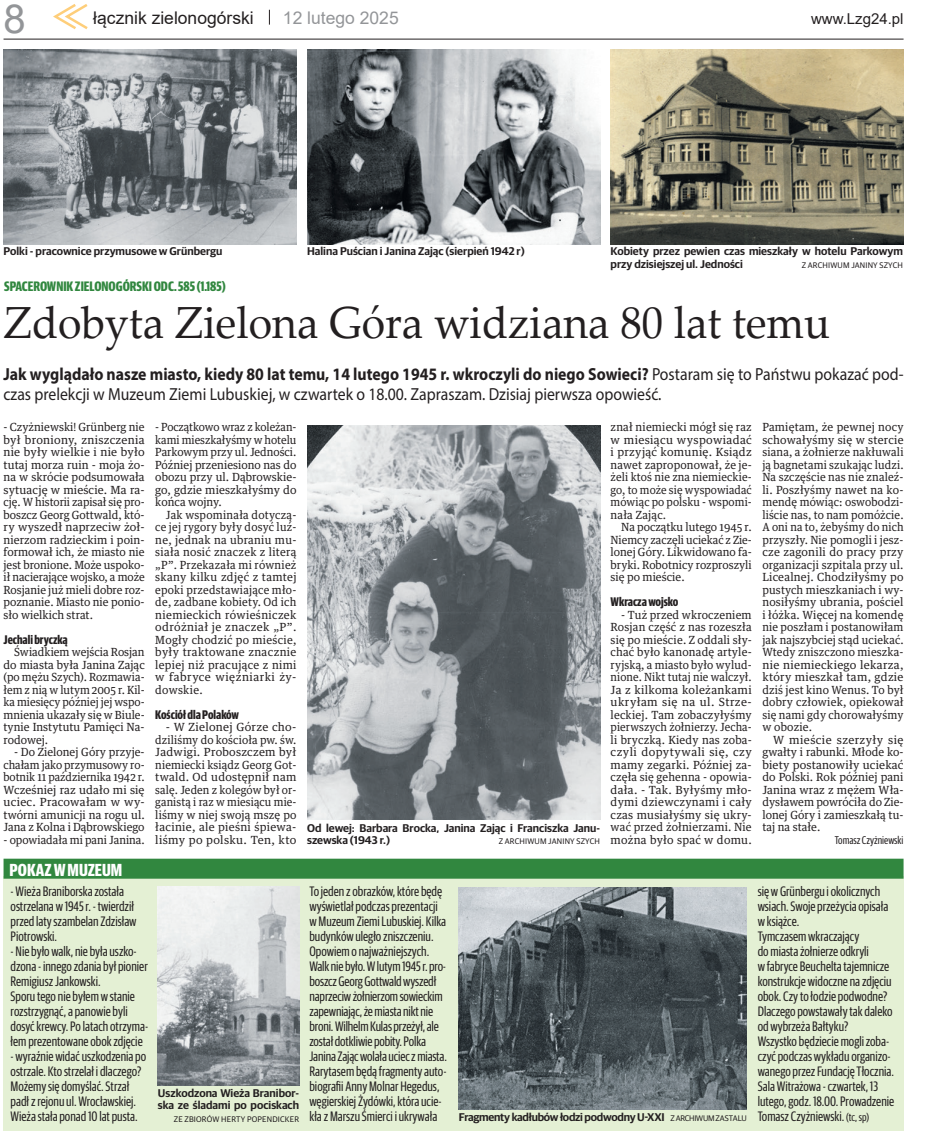
<style>
.page{position:relative;width:939px;height:1134px;background:#fff}
.page>*{position:absolute;margin:0;border:0;box-sizing:border-box;transform-origin:0 0}
.tytul_36{font:45px "Palatino Linotype";color:#231f20;scale:.95 1}
.t1{font:40px "Arial";color:#939598}
.lead_otwarcia{font:17.5px/20px "Myriad Pro";color:#231f20;scale:.9 1}
.t2{font:17.5px "Arial";color:#231f20}
.t3{font:17.5px "Arial";color:#939598}
.na_linii{font:700 17.5px "Guardian Sans X Cond";color:#fff}
.t4{font:15px "Arial";color:#231f20}
.krotko_tekst_interli{font:13.75px/15px "Guardian Sans X Cond";color:#231f20}
.nadtytul{font:700 13.75px "Guardian Sans X Cond";color:#31873f}
.Śródtytul{font:700 12.5px "Guardian Sans X Cond";color:#231f20}
.Normalny{font:11.25px/12.5px "Guardian Text Egyp";letter-spacing:.005em;color:#231f20;text-align:justify;scale:.95 1}
.Normalny-2{font:11.25px/12.5px "Guardian Text Egyp";letter-spacing:.005em;color:#231f20;text-align:justify;scale:.94 1}
.Normalny-3{font:11.25px/12.5px "Guardian Text Egyp";letter-spacing:.005em;color:#231f20;text-align:justify}
.Pierwszy{font:11.25px/12.5px "Guardian Text Egyp";color:#231f20;text-align:justify;scale:.95 1}
.foto_podpis{font:600 11.25px/12.5px "Guardian Sans";color:#231f20}
.Normalny-4{font:11.25px/12.5px "Guardian Text Egyp";letter-spacing:.005em;color:#231f20;text-align:justify;scale:.92 1}
.foto_podpis-2{font:600 11.25px "Guardian Sans";letter-spacing:-.02em;color:#231f20}
.autor_tekstu{font:11.25px "Guardian Sans X Cond";color:#231f20}
.foto_podpis-3{font:8.12px "Guardian Sans";letter-spacing:.02em;color:#231f20}
.s1{font-weight:700}
.s2{font-weight:400;font-size:8.12px}
.s3{font-size:11.25px}
</style>
<div class="page">
<svg style="left:53px;top:4px;width:35px;height:26px"></svg>
<hr style="left:4px;top:39px;width:900px;height:1px;background:#231f20">
<svg style="left:269px;top:10px;width:1px;height:15px"></svg>
<div style="left:4px;top:876px;width:900px;height:254px;background:#e4f0d4"></div>
<div style="left:4px;top:859px;width:900px;height:20px;background:#31873f"></div>
<img style="left:459px;top:887px;width:288px;height:223px">
<img style="left:4px;top:49px;width:292px;height:195px">
<img style="left:158px;top:887px;width:141px;height:198px">
<img style="left:307px;top:425px;width:293px;height:395px">
<img style="left:307px;top:50px;width:293px;height:195px">
<img style="left:611px;top:50px;width:293px;height:195px">
<h2 class="t1" style="left:4px;top:-9px;width:24px">8</h2>
<h3 class="t2" style="left:93px;top:6px;width:162px">łącznik zielonogórski</h3>
<h3 class="t3" style="left:283px;top:6px;width:117px">12 lutego 2025</h3>
<h3 class="t4" style="left:811px;top:9px;width:94px">www.Lzg24.pl</h3>
<p class="foto_podpis" style="left:4px;top:244px;width:220px">Polki - pracownice przymusowe w Grünbergu</p>
<p class="nadtytul" style="left:4px;top:277px;width:223px">SPACEROWNIK ZIELONOGÓRSKI ODC. 585 (1.185)</p>
<p class="foto_podpis" style="left:307px;top:244px;width:219px">Halina Puścian i Janina Zając (sierpień 1942 r)</p>
<p class="foto_podpis" style="left:611px;top:244px;width:294px">Kobiety przez pewien czas mieszkały w hotelu Parkowym przy dzisiejszej ul. Jedności</p>
<p class="foto_podpis-3" style="left:802px;top:259px;width:103px">Z ARCHIWUM JANINY SZYCH</p>
<p class="tytul_36" style="left:4px;top:291px;width:872px">Zdobyta Zielona Góra widziana 80 lat temu</p>
<p class="lead_otwarcia" style="left:4px;top:363px;width:1002px"><span class="s1">Jak wyglądało nasze miasto, kiedy 80 lat temu, 14 lutego 1945 r. wkroczyli do niego Sowieci?</span> Postaram się to Państwu pokazać pod&shy;czas prelekcji w Muzeum Ziemi Lubuskiej, w czwartek o 18.00. Zapraszam. Dzisiaj pierwsza opowieść.</p>
<p class="Pierwszy" style="left:4px;top:420px;width:150px">- Czyżniewski! Grünberg nie był broniony, zniszczenia nie były wielkie i nie było tutaj morza ruin - moja żo&shy;na w skrócie podsumowała sytuację w mieście. Ma ra&shy;cję. W historii zapisał się pro&shy;boszcz Georg Gottwald, któ&shy;ry wyszedł naprzeciw żoł&shy;nierzom radzieckim i poin&shy;formował ich, że miasto nie jest bronione. Może uspoko&shy;ił nacierające wojsko, a może Rosjanie już mieli dobre roz&shy;poznanie. Miasto nie ponio&shy;sło wielkich strat.</p>
<p class="Śródtytul" style="left:4px;top:631px;width:66px">Jechali bryczką</p>
<p class="Normalny-2" style="left:4px;top:645px;width:152px;text-indent:11px">Świadkiem wejścia Rosjan do miasta była Janina Zając (po mężu Szych). Rozmawia&shy;łem z nią w lutym 2005 r. Kil&shy;ka miesięcy później jej wspo&shy;mnienia ukazały się w Biule&shy;tynie Instytutu Pamięci Na&shy;rodowej.</p>
<p class="Normalny" style="left:4px;top:745px;width:150px;text-indent:11px">- Do Zielonej Góry przyje&shy;chałam jako przymusowy ro&shy;botnik 11 października 1942 r.<br>Wcześniej raz udało mi się uciec. Pracowałam w wy&shy;twórni amunicji na rogu ul.<br>Jana z Kolna i Dąbrowskiego</p>
<p class="Normalny-2" style="left:4px;top:832px;width:152px">- opowiadała mi pani Janina.</p>
<p class="Normalny" style="left:611px;top:420px;width:150px">znał niemiecki mógł się raz w miesiącu wyspowiadać i przyjąć komunię. Ksiądz nawet zaproponował, że je&shy;żeli ktoś nie zna niemieckie&shy;go, to może się wyspowiadać mówiąc po polsku - wspomi&shy;nała Zając.</p>
<p class="Normalny-2" style="left:611px;top:520px;width:152px;text-indent:11px">Na początku lutego 1945 r.<br>Niemcy zaczęli uciekać z Zie&shy;lonej Góry. Likwidowano fa&shy;bryki. Robotnicy rozproszyli się po mieście.</p>
<p class="Śródtytul" style="left:611px;top:593px;width:69px">Wkracza wojsko</p>
<p class="Normalny" style="left:611px;top:607px;width:150px;text-indent:11px">- Tuż przed wkroczeniem Rosjan część z nas rozeszła się po mieście. Z oddali sły&shy;chać było kanonadę artyle&shy;ryjską, a miasto było wylud&shy;nione. Nikt tutaj nie walczył.<br>Ja z kilkoma koleżankami ukryłam się na ul. Strze&shy;leckiej. Tam zobaczyłyśmy pierwszych żołnierzy. Jecha&shy;li bryczką. Kiedy nas zoba&shy;czyli dopytywali się, czy mamy zegarki. Później za&shy;częła się gehenna - opowia&shy;dała. - Tak. Byłyśmy mło&shy;dymi dziewczynami i cały czas musiałyśmy się ukry&shy;wać przed żołnierzami. Nie można było spać w domu.</p>
<p class="Normalny-4" style="left:155px;top:420px;width:155px">- Początkowo wraz z koleżan&shy;kami mieszkałyśmy w hotelu Parkowym przy ul. Jedności.<br>Później przeniesiono nas do obozu przy ul. Dąbrowskie&shy;go, gdzie mieszkałyśmy do końca wojny.</p>
<p class="Normalny-2" style="left:155px;top:507px;width:152px;text-indent:11px">Jak wspominała dotyczą&shy;ce jej rygory były dosyć luź&shy;ne, jednak na ubraniu mu&shy;siała nosić znaczek z literą „P”. Przekazała mi również skany kilku zdjęć z tamtej epoki przedstawiające mło&shy;de, zadbane kobiety. Od ich niemieckich rówieśniczek odróżniał je znaczek „P”.<br>Mogły chodzić po mieście, były traktowane znacznie lepiej niż pracujące z nimi w fabryce więźniarki ży&shy;dowskie.</p>
<p class="Śródtytul" style="left:155px;top:706px;width:85px">Kościół dla Polaków</p>
<p class="Normalny-3" style="left:155px;top:720px;width:143px;text-indent:11px">- W Zielonej Górze cho&shy;dziliśmy do kościoła pw. św.<br>Jadwigi. Proboszczem był niemiecki ksiądz Georg Got&shy;twald. Od udostępnił nam salę. Jeden z kolegów był or&shy;ganistą i raz w miesiącu mie&shy;liśmy w niej swoją mszę po łacinie, ale pieśni śpiewa&shy;liśmy po polsku. Ten, kto</p>
<p class="Normalny" style="left:762px;top:420px;width:150px">Pamiętam, że pewnej nocy schowałyśmy się w stercie siana, a żołnierze nakłuwali ją bagnetami szukając ludzi.<br>Na szczęście nas nie znaleź&shy;li. Poszłyśmy nawet na ko&shy;mendę mówiąc: oswobodzi&shy;liście nas, to nam pomóżcie.<br>A oni na to, żebyśmy do nich przyszły. Nie pomogli i jesz&shy;cze zagonili do pracy przy organizacji szpitala przy ul.<br>Licealnej. Chodziłyśmy po pustych mieszkaniach i wy&shy;nosiłyśmy ubrania, pościel i łóżka. Więcej na komendę nie poszłam i postanowiłam jak najszybciej stąd uciekać.<br>Wtedy zniszczono mieszka&shy;nie niemieckiego lekarza, który mieszkał tam, gdzie dziś jest kino Wenus. To był dobry człowiek, opiekował się nami gdy chorowałyśmy w obozie.</p>
<p class="Normalny-3" style="left:762px;top:732px;width:143px;text-indent:11px">W mieście szerzyły się gwałty i rabunki. Młode ko&shy;biety postanowiły uciekać do Polski. Rok później pani Janina wraz z mężem Wła&shy;dysławem powróciła do Zie&shy;lonej Góry i zamieszkałą tu&shy;taj na stałe.</p>
<p class="autor_tekstu" style="left:835px;top:832px;width:70px">Tomasz Czyżniewski</p>
<p class="foto_podpis" style="left:307px;top:820px;width:294px">Od lewej: Barbara Brocka, Janina Zając i Franciszka Janu&shy;szewska (1943 r.)</p>
<p class="foto_podpis-3" style="left:499px;top:835px;width:103px">Z ARCHIWUM JANINY SZYCH</p>
<p class="na_linii" style="left:9px;top:857px;width:114px">POKAZ W MUZEUM</p>
<p class="krotko_tekst_interli" style="left:11px;top:883px;width:127px">- Wieża Braniborska została ostrzelana w 1945 r. - twierdził przed laty szambelan Zdzisław<br>Piotrowski.</p>
<p class="krotko_tekst_interli" style="left:11px;top:943px;width:139px">- Nie było walk, nie była uszko&shy;dzona - innego zdania był pionier<br>Remigiusz Jankowski.</p>
<p class="krotko_tekst_interli" style="left:11px;top:988px;width:139px">Sporu tego nie byłem w stanie rozstrzygnąć, a panowie byli dosyć krewcy. Po latach otrzyma&shy;łem prezentowane obok zdjęcie</p>
<p class="krotko_tekst_interli" style="left:11px;top:1048px;width:137px">- wyraźnie widać uszkodzenia po ostrzale. Kto strzelał i dlaczego?<br>Możemy się domyślać. Strzał padł z rejonu ul. Wrocławskiej.<br>Wieża stała ponad 10 lat pusta.</p>
<p class="foto_podpis" style="left:158px;top:1085px;width:143px">Uszkodzona Wieża Branibor&shy;ska ze śladami po pociskach</p>
<p class="foto_podpis-3" style="left:174px;top:1113px;width:127px">ZE ZBIORÓW HERTY POPENDICKER</p>
<p class="krotko_tekst_interli" style="left:309px;top:883px;width:138px">To jeden z obrazków, które będę wyświetlał podczas prezentacji w Muzeum Ziemi Lubuskiej. Kilka budynków uległo zniszczeniu.<br>Opowiem o najważniejszych.</p>
<p class="krotko_tekst_interli" style="left:309px;top:958px;width:139px">Walk nie było. W lutym 1945 r. pro&shy;boszcz Georg Gottwald wyszedł naprzeciw żołnierzom sowieckim zapewniając, że miasta nikt nie broni. Wilhelm Kulas przeżył, ale został dotkliwie pobity. Polka<br>Janina Zając wolała uciec z miasta.</p>
<p class="krotko_tekst_interli" style="left:309px;top:1063px;width:139px">Rarytasem będą fragmenty auto&shy;biografii Anny Molnar Hegedus, węgierskiej Żydówki, która ucie&shy;kła z Marszu Śmierci i ukrywała</p>
<p class="foto_podpis-2" style="left:459px;top:1109px;width:289px">Fragmenty kadłubów łodzi podwodny U-XXI <span class="s2">Z ARCHIWUM ZASTALU</span></p>
<p class="krotko_tekst_interli" style="left:758px;top:883px;width:132px">się w Grünbergu i okolicznych wsiach. Swoje przeżycia opisała w książce.</p>
<p class="krotko_tekst_interli" style="left:758px;top:928px;width:136px">Tymczasem wkraczający<br>do miasta żołnierze odkryli<br>w fabryce Beuchelta tajemnicze konstrukcje widoczne na zdjęciu obok. Czy to łodzie podwodne?<br>Dlaczego powstawały tak daleko od wybrzeża Bałtyku?</p>
<p class="krotko_tekst_interli" style="left:758px;top:1033px;width:138px">Wszystko będziecie mogli zoba&shy;czyć podczas wykładu organizo&shy;wanego przez Fundację Tłocznia.<br>Sala Witrażowa - czwartek, 13 lutego, godz. 18.00. Prowadzenie<br>Tomasz Czyżniewski. <span class="s3">(tc, sp)</span></p>
</div>
